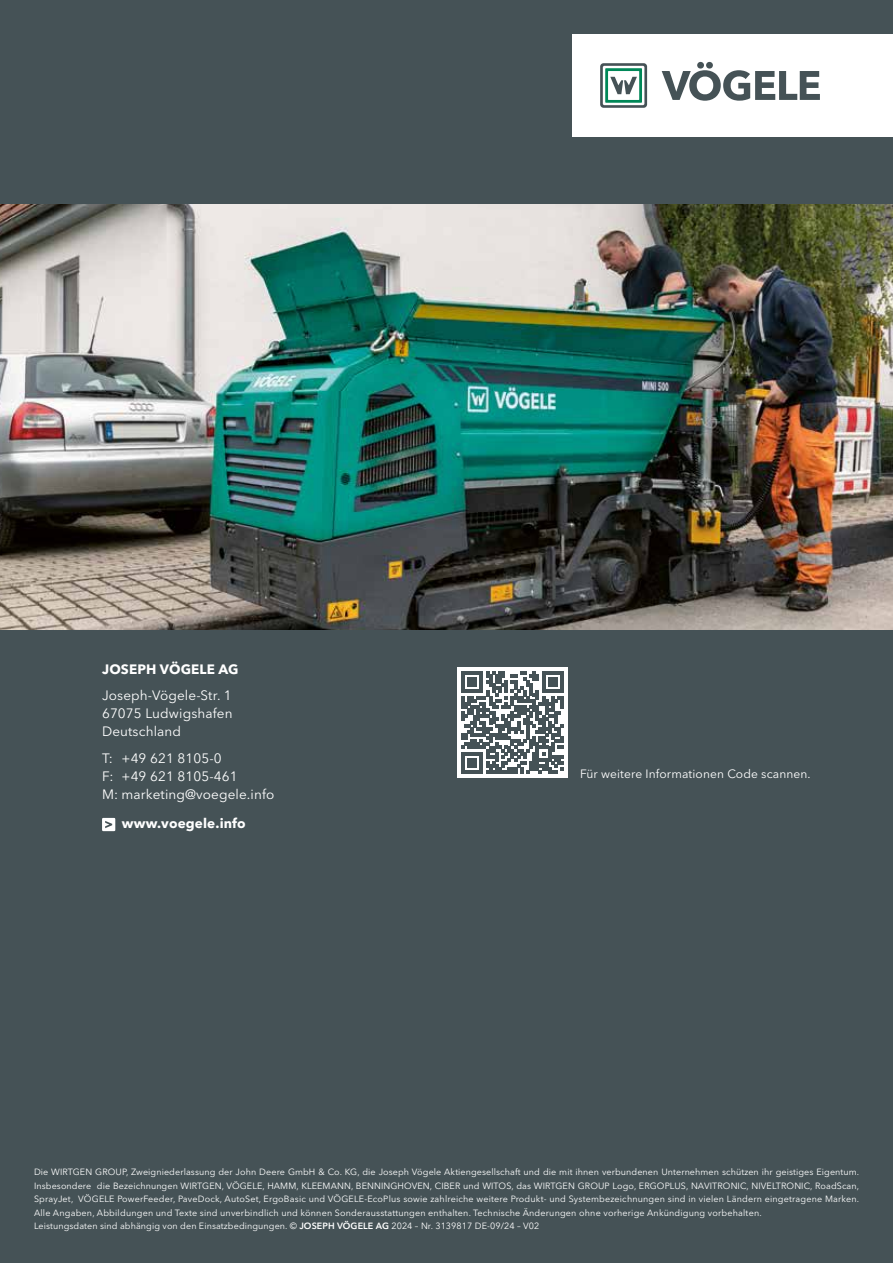
<style>
.page{position:relative;width:893px;height:1263px;background:#455256}
.page>*{position:absolute;margin:0;border:0;box-sizing:border-box;transform-origin:0 0}
.t1{font:13.5px/18px "Avenir Next LT Pro";letter-spacing:.01em;color:#fff;text-align:justify}
.t2{font:700 13.5px "Avenir Next LT Pro";letter-spacing:.01em;color:#fff}
.t3{font:12px "Avenir Next LT Pro";letter-spacing:.01em;color:#fff}
.t4{font:9px/13.5px "Avenir Next LT Pro";letter-spacing:.01em;color:#fff}
.s1{font-weight:600}
</style>
<div class="page">
<svg style="left:102px;top:818px;width:13px;height:13px"></svg>
<div style="left:572px;top:34px;width:321px;height:102px;background:#fff"></div>
<svg style="left:662px;top:62px;width:158px;height:39px"></svg>
<svg style="left:600px;top:63px;width:47px;height:45px"></svg>
<img style="left:0;top:204px;width:893px;height:425px">
<div style="left:457px;top:667px;width:111px;height:111px;background:#fff"></div>
<svg style="left:461px;top:671px;width:103px;height:103px"></svg>
<h1 class="t2" style="left:102px;top:661px;width:138px">JOSEPH VÖGELE AG</h1>
<h1 class="t1" style="left:102px;top:686px;width:132px">Joseph-Vögele-Str. 1<br>67075 Ludwigshafen Deutschland</h1>
<h1 class="t1" style="left:102px;top:749px;width:174px;text-align:left">T: +49 621 8105-0<br>F: +49 621 8105-461<br>M: marketing@voegele.info</h1>
<h1 class="t2" style="left:122px;top:815px;width:125px">www.voegele.info</h1>
<h2 class="t3" style="left:580px;top:767px;width:232px">Für weitere Informationen Code scannen.</h2>
<p class="t4" style="left:34px;top:1165px;width:827px">Die WIRTGEN GROUP, Zweigniederlassung der John Deere GmbH &amp; Co. KG, die Joseph Vögele Aktiengesellschaft und die mit ihnen verbundenen Unternehmen schützen ihr geistiges Eigentum.<br>Insbesondere die Bezeichnungen WIRTGEN, VÖGELE, HAMM, KLEEMANN, BENNINGHOVEN, CIBER und WITOS, das WIRTGEN GROUP Logo, ERGOPLUS, NAVITRONIC, NIVELTRONIC, RoadScan, SprayJet, VÖGELE PowerFeeder, PaveDock, AutoSet, ErgoBasic und VÖGELE-EcoPlus sowie zahlreiche weitere Produkt- und Systembezeichnungen sind in vielen Ländern eingetragene Marken.<br>Alle Angaben, Abbildungen und Texte sind unverbindlich und können Sonderausstattungen enthalten. Technische Änderungen ohne vorherige Ankündigung vorbehalten.<br>Leistungsdaten sind abhängig von den Einsatzbedingungen. © <span class="s1">JOSEPH VÖGELE AG</span> 2024 – Nr. 3139817 DE-09/24 – V02</p>
</div>
